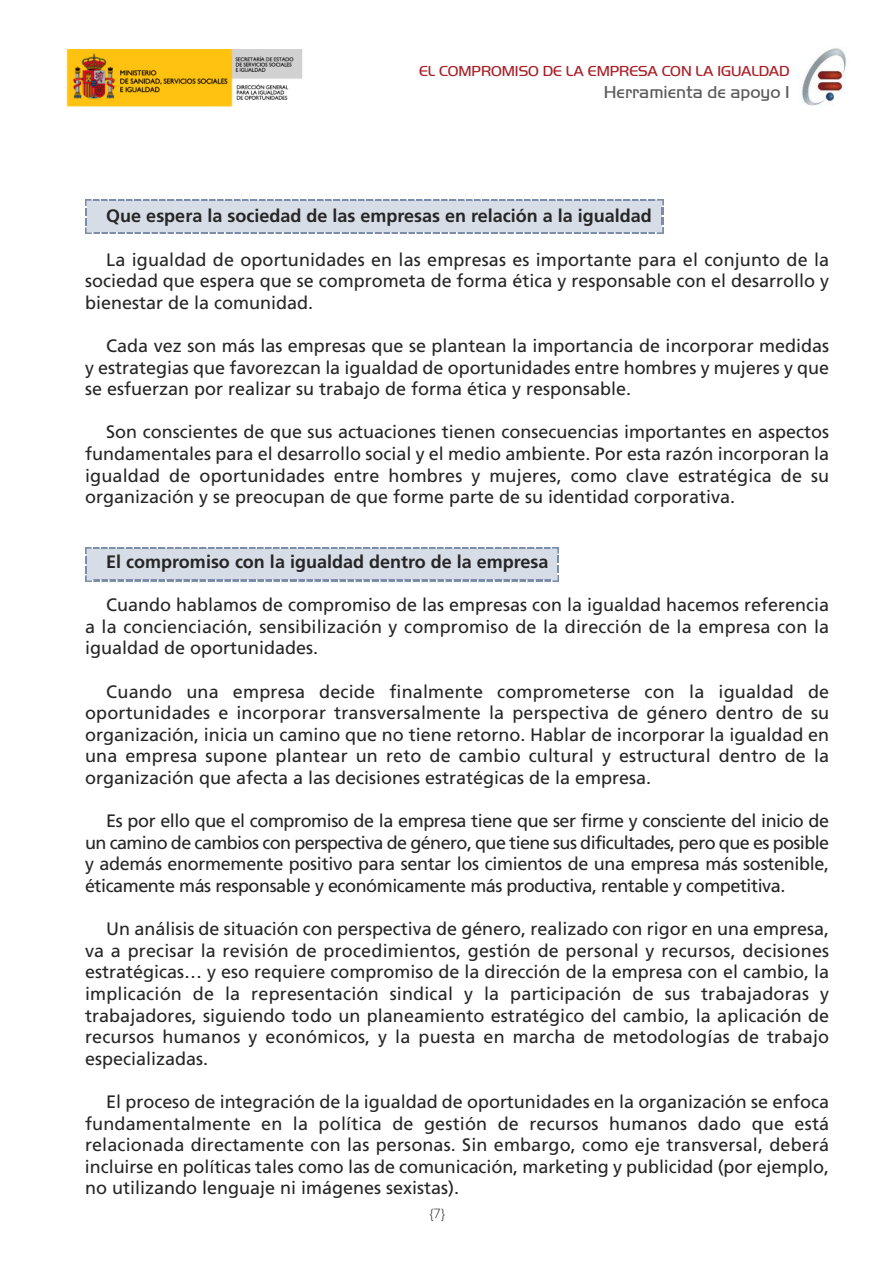
<style>
.page{position:relative;width:893px;height:1263px;background:#fff}
.page>*{position:absolute;margin:0;border:0;box-sizing:border-box;transform-origin:0 0}
.t1{font:18px/21.6px "Frutiger";color:#272627;text-align:justify}
.t2{font:700 18px "Frutiger";color:#272627}
.t3{font:18px "Handel Got D Ligh";color:#5d5c5d}
.t4{font:15px "Handel Got D Ligh";color:#a91f26}
.t5{font:300 13.5px "Gill Sans";color:#272627}
</style>
<div class="page">
<img style="left:799px;top:48px;width:47px;height:58px">
<img style="left:66px;top:49px;width:237px;height:58px">
<svg style="left:85px;top:547px;width:474px;height:34px;background:#ced5e0"></svg>
<svg style="left:85px;top:199px;width:578px;height:35px;background:#ced5e0"></svg>
<p class="t4" style="left:419px;top:66px;width:372px">EL COMPROMISO DE LA EMPRESA CON LA IGUALDAD</p>
<p class="t3" style="left:604px;top:86px;width:187px">Herramienta de apoyo I</p>
<p class="t2" style="left:106px;top:209px;width:547px">Que espera la sociedad de las empresas en relación a la igualdad</p>
<p class="t1" style="left:85px;top:250px;width:746px;text-indent:21px">La igualdad de oportunidades en las empresas es importante para el conjunto de la sociedad que espera que se comprometa de forma ética y responsable con el desarrollo y bienestar de la comunidad.</p>
<p class="t1" style="left:85px;top:336px;width:746px;text-indent:21px">Cada vez son más las empresas que se plantean la importancia de incorporar medidas y estrategias que favorezcan la igualdad de oportunidades entre hombres y mujeres y que se esfuerzan por realizar su trabajo de forma ética y responsable.</p>
<p class="t1" style="left:85px;top:423px;width:746px;text-indent:21px">Son conscientes de que sus actuaciones tienen consecuencias importantes en aspectos fundamentales para el desarrollo social y el medio ambiente. Por esta razón incorporan la igualdad de oportunidades entre hombres y mujeres, como clave estratégica de su organización y se preocupan de que forme parte de su identidad corporativa.</p>
<p class="t2" style="left:106px;top:554px;width:444px">El compromiso con la igualdad dentro de la empresa</p>
<p class="t1" style="left:85px;top:595px;width:746px;text-indent:21px">Cuando hablamos de compromiso de las empresas con la igualdad hacemos referencia a la concienciación, sensibilización y compromiso de la dirección de la empresa con la igualdad de oportunidades.</p>
<p class="t1" style="left:85px;top:682px;width:746px;text-indent:21px">Cuando una empresa decide finalmente comprometerse con la igualdad de oportunidades e incorporar transversalmente la perspectiva de género dentro de su organización, inicia un camino que no tiene retorno. Hablar de incorporar la igualdad en una empresa supone plantear un reto de cambio cultural y estructural dentro de la organización que afecta a las decisiones estratégicas de la empresa.</p>
<p class="t1" style="left:85px;top:811px;width:746px;text-indent:21px">Es por ello que el compromiso de la empresa tiene que ser firme y consciente del inicio de un camino de cambios con perspectiva de género, que tiene sus dificultades, pero que es posible y además enormemente positivo para sentar los cimientos de una empresa más sostenible, éticamente más responsable y económicamente más productiva, rentable y competitiva.</p>
<p class="t1" style="left:85px;top:919px;width:746px;text-indent:21px">Un análisis de situación con perspectiva de género, realizado con rigor en una empresa, va a precisar la revisión de procedimientos, gestión de personal y recursos, decisiones estratégicas… y eso requiere compromiso de la dirección de la empresa con el cambio, la implicación de la representación sindical y la participación de sus trabajadoras y trabajadores, siguiendo todo un planeamiento estratégico del cambio, la aplicación de recursos humanos y económicos, y la puesta en marcha de metodologías de trabajo especializadas.</p>
<p class="t1" style="left:85px;top:1092px;width:746px;text-indent:21px">El proceso de integración de la igualdad de oportunidades en la organización se enfoca fundamentalmente en la política de gestión de recursos humanos dado que está relacionada directamente con las personas. Sin embargo, como eje transversal, deberá incluirse en políticas tales como las de comunicación, marketing y publicidad (por ejemplo, no utilizando lenguaje ni imágenes sexistas).</p>
<p class="t5" style="left:429px;top:1205px;width:17px">{7}</p>
</div>
